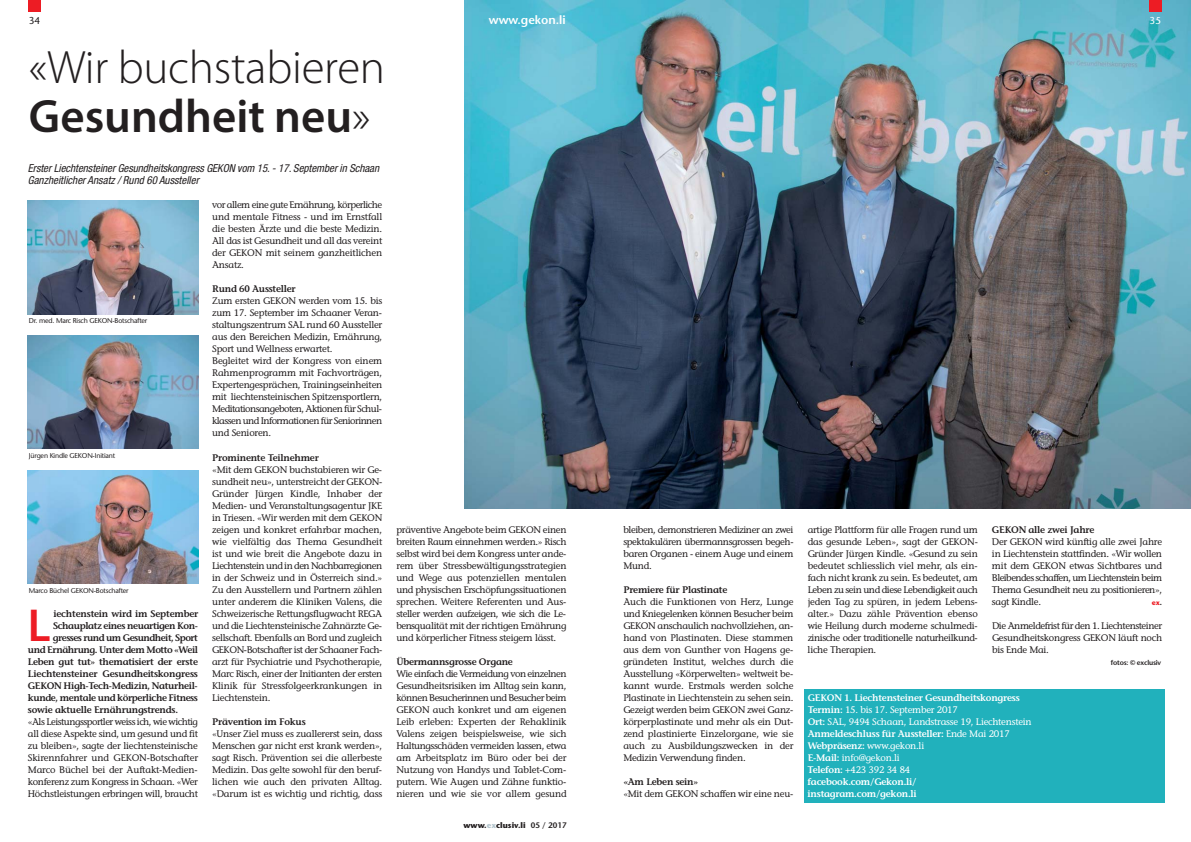
<style>
.page{position:relative;width:1191px;height:842px;background:#fff}
.page>*{position:absolute;margin:0;border:0;box-sizing:border-box;transform-origin:0 0}
.t1{font:300 47px/49px "Myriad Pro";letter-spacing:-.005em;color:#231f20}
.t2{font:600 46.4px "Myriad Pro";color:#ed1c24}
.t3{font:600 12px "Stone Sans";color:#fff}
.t4{font:italic condensed 11px/12px "Helvetica Neue LT Std";letter-spacing:-.005em;color:#231f20}
.t5{font:10px "Stone Sans";color:#231f20}
.t6{font:10px "Stone Sans";color:#fff}
.t7{font:500 9.5px/12px "Stone Informal Std";letter-spacing:-.025em;color:#231f20;text-align:justify}
.t8{font:600 9.5px "Stone Informal Std";letter-spacing:-.025em;color:#231f20}
.t9{font:600 9.5px/12px "Stone Informal Std";letter-spacing:-.025em;color:#fff}
.t10{font:600 9.5px "Stone Informal Std";letter-spacing:-.045em;color:#231f20}
.t11{font:600 9.5px "Stone Informal Std";letter-spacing:-.055em;color:#231f20}
.t12{font:700 8px "Stone Sans";color:#231f20}
.t13{font:7px "Stone Sans";letter-spacing:-.025em;color:#231f20}
.t14{font:600 7px "Stone Sans";letter-spacing:-.025em;color:#231f20}
.t15{font:700 7px "Stone Sans";color:#ed1c24}
.s1{font-weight:600}
.s2{color:#b2c4cc}
.s3{color:#231f20}
.s4{font-weight:500}
</style>
<div class="page">
<img style="left:464px;top:1px;width:131px;height:508px">
<div style="left:28px;top:0;width:13px;height:12px;background:#ed1c24"></div>
<img style="left:28px;top:201px;width:170px;height:113px">
<img style="left:28px;top:335px;width:170px;height:114px">
<img style="left:28px;top:470px;width:170px;height:113px">
<div style="left:805px;top:689px;width:360px;height:114px;background:#21b1bc"></div>
<img style="left:595px;top:0;width:596px;height:509px">
<div style="left:1149px;top:0;width:13px;height:12px;background:#ed1c24"></div>
<p class="t5" style="left:29px;top:17px;width:13px">34</p>
<p class="t3" style="left:489px;top:16px;width:78px">www.gekon.li</p>
<h1 class="t1" style="left:29px;top:43px;width:358px">«Wir buchstabieren<br><span class="s1">Gesundheit neu</span>»</h1>
<p class="t4" style="left:28px;top:163px;width:353px">Erster Liechtensteiner Gesundheitskongress GEKON vom 15. - 17. September in Schaan<br>Ganzheitlicher Ansatz / Rund 60 Aussteller</p>
<p class="t13" style="left:29px;top:318px;width:120px">Dr. med. Marc Risch GEKON-Botschafter</p>
<p class="t13" style="left:29px;top:453px;width:88px">Jürgen Kindle GEKON-Initiant</p>
<p class="t13" style="left:29px;top:587px;width:101px">Marco Büchel GEKON-Botschafter</p>
<h2 class="t2" style="left:28px;top:598px;width:24px">L</h2>
<p class="t8" style="left:53px;top:609px;width:146px">iechtenstein wird im September</p>
<p class="t10" style="left:53px;top:621px;width:146px">Schauplatz eines neuartigen Kon-</p>
<p class="t11" style="left:53px;top:634px;width:146px">gresses rund um Gesundheit, Sport</p>
<p class="t10" style="left:28px;top:646px;width:172px">und Ernährung. Unter dem Motto «Weil</p>
<p class="t8" style="left:28px;top:658px;width:172px">Leben gut tut» thematisiert der erste</p>
<p class="t8" style="left:28px;top:670px;width:172px">Liechtensteiner Gesundheitskongress</p>
<p class="t8" style="left:28px;top:682px;width:171px">GEKON High-Tech-Medizin, Naturheil-</p>
<p class="t10" style="left:28px;top:694px;width:172px">kunde, mentale und körperliche Fitness</p>
<p class="t8" style="left:28px;top:706px;width:152px">sowie aktuelle Ernährungstrends.</p>
<p class="t7" style="left:28px;top:717px;width:172px">«Als Leistungssportler weiss ich, wie wichtig all diese Aspekte sind, um gesund und fit zu bleiben», sagte der liechtensteinische Skirennfahrer und GEKON-Botschafter Marco Büchel bei der Auftakt-Medien&shy;konferenz zum Kongress in Schaan. «Wer Höchstleistungen erbringen will, braucht</p>
<p class="t7" style="left:212px;top:199px;width:172px">vor allem eine gute Ernährung, körperliche und mentale Fitness - und im Ernstfall die besten Ärzte und die beste Medizin.<br>All das ist Gesundheit und all das vereint der GEKON mit seinem ganzheitlichen Ansatz.</p>
<p class="t8" style="left:212px;top:285px;width:85px">Rund 60 Aussteller</p>
<p class="t7" style="left:212px;top:296px;width:172px;text-align:left">Zum ersten GEKON werden vom 15. bis zum 17. September im Schaaner Veran&shy;staltungszentrum SAL rund 60 Aussteller aus den Bereichen Medizin, Ernährung, Sport und Wellness erwartet.<br>Begleitet wird der Kongress von einem Rahmenprogramm mit Fachvorträgen, Expertengesprächen, Trainingseinheiten mit liechtensteinischen Spitzensportlern, Meditationsangeboten, Aktionen für Schul&shy;klassen und Informationen für Seniorinnen und Senioren.</p>
<p class="t8" style="left:212px;top:453px;width:108px">Prominente Teilnehmer</p>
<p class="t7" style="left:212px;top:464px;width:172px">«Mit dem GEKON buchstabieren wir Ge&shy;sundheit neu», unterstreicht der GEKON-Gründer Jürgen Kindle, Inhaber der Medien- und Veranstaltungsagentur JKE in Triesen. «Wir werden mit dem GEKON zeigen und konkret erfahrbar machen, wie vielfältig das Thema Gesundheit ist und wie breit die Angebote dazu in Liechtenstein und in den Nachbarregionen in der Schweiz und in Österreich sind.» Zu den Ausstellern und Partnern zählen unter anderem die Kliniken Valens, die Schweizerische Rettungsflugwacht REGA und die Liechtensteinische Zahnärzte Ge&shy;sellschaft. Ebenfalls an Bord und zugleich GEKON-Botschafter ist der Schaaner Fach&shy;arzt für Psychiatrie und Psychotherapie, Marc Risch, einer der Initianten der ersten Klinik für Stressfolgeerkrankungen in Liechtenstein.</p>
<p class="t8" style="left:212px;top:718px;width:95px">Prävention im Fokus</p>
<p class="t7" style="left:212px;top:729px;width:172px">«Unser Ziel muss es zuallererst sein, dass Menschen gar nicht erst krank werden», sagt Risch. Prävention sei die allerbeste Medizin. Das gelte sowohl für den beruf&shy;lichen wie auch den privaten Alltag. «Darum ist es wichtig und richtig, dass</p>
<p class="t7" style="left:396px;top:524px;width:172px">präventive Angebote beim GEKON einen breiten Raum einnehmen werden.» Risch selbst wird bei dem Kongress unter ande&shy;rem über Stressbewältigungsstrategien und Wege aus potenziellen mentalen und physischen Erschöpfungssituationen sprechen. Weitere Referenten und Aus&shy;steller werden aufzeigen, wie sich die Le&shy;bensqualität mit der richtigen Ernährung und körperlicher Fitness steigern lässt.</p>
<p class="t8" style="left:396px;top:658px;width:118px">Übermannsgrosse Organe</p>
<p class="t7" style="left:396px;top:668px;width:172px">Wie einfach die Vermeidung von einzelnen Gesundheitsrisiken im Alltag sein kann, können Besucherinnen und Besucher beim GEKON auch konkret und am eigenen Leib erleben: Experten der Rehaklinik Valens zeigen beispielsweise, wie sich Haltungsschäden vermeiden lassen, etwa am Arbeitsplatz im Büro oder bei der Nutzung von Handys und Tablet-Com&shy;putern. Wie Augen und Zähne funktio&shy;nieren und wie sie vor allem gesund</p>
<p class="t12" style="left:463px;top:822px;width:105px">www.<span class="s2">ex</span>clusiv.li <span class="s1">05 / 2017</span></p>
<p class="t6" style="left:1149px;top:17px;width:13px">35</p>
<p class="t7" style="left:623px;top:524px;width:172px">bleiben, demonstrieren Mediziner an zwei spektakulären übermannsgrossen begeh&shy;baren Organen - einem Auge und einem Mund.</p>
<p class="t8" style="left:623px;top:585px;width:105px">Premiere für Plastinate</p>
<p class="t7" style="left:623px;top:596px;width:172px">Auch die Funktionen von Herz, Lunge und Kniegelenken können Besucher beim GEKON anschaulich nachvollziehen, an&shy;hand von Plastinaten. Diese stammen aus dem von Gunther von Hagens ge&shy;gründeten Institut, welches durch die Ausstellung «Körperwelten» weltweit be&shy;kannt wurde. Erstmals werden solche Plastinate in Liechtenstein zu sehen sein.<br>Gezeigt werden beim GEKON zwei Ganz&shy;körperplastinate und mehr als ein Dut&shy;zend plastinierte Einzelorgane, wie sie auch zu Ausbildungszwecken in der Medizin Verwendung finden.</p>
<p class="t8" style="left:623px;top:778px;width:76px">«Am Leben sein»</p>
<p class="t7" style="left:623px;top:789px;width:171px">«Mit dem GEKON schaffen wir eine neu-</p>
<p class="t7" style="left:807px;top:524px;width:172px">artige Plattform für alle Fragen rund um das gesunde Leben», sagt der GEKON-Gründer Jürgen Kindle. «Gesund zu sein bedeutet schliesslich viel mehr, als ein&shy;fach nicht krank zu sein. Es bedeutet, am Leben zu sein und diese Lebendigkeit auch jeden Tag zu spüren, in jedem Lebens&shy;alter.» Dazu zähle Prävention ebenso wie Heilung durch moderne schulmedi&shy;zinische oder traditionelle naturheilkund&shy;liche Therapien.</p>
<p class="t8" style="left:992px;top:525px;width:104px">GEKON alle zwei Jahre</p>
<p class="t7" style="left:992px;top:536px;width:172px">Der GEKON wird künftig alle zwei Jahre in Liechtenstein stattfinden. «Wir wollen mit dem GEKON etwas Sichtbares und Bleibendes schaffen, um Liechtenstein beim Thema Gesundheit neu zu positionieren», sagt Kindle.</p>
<p class="t15" style="left:1151px;top:600px;width:12px">ex<span class="s3">.</span></p>
<p class="t7" style="left:992px;top:620px;width:172px">Die Anmeldefrist für den 1. Liechtensteiner Gesundheitskongress GEKON läuft noch bis Ende Mai.</p>
<p class="t9" style="left:807px;top:693px;width:226px">GEKON 1. Liechtensteiner Gesundheitskongress Termin: <span class="s4">15. bis 17. September 2017<br></span>Ort: <span class="s4">SAL, 9494 Schaan, Landstrasse 19, Liechtenstein </span>Anmeldeschluss für Aussteller: <span class="s4">Ende Mai 2017<br></span>Webpräsenz: <span class="s4">www.gekon.li<br></span>E-Mail: <span class="s4">info@gekon.li<br></span>Telefon: <span class="s4">+423 392 34 84<br></span>facebook.com/Gekon.li/<br>instagram.com/gekon.li</p>
<p class="t14" style="left:1110px;top:660px;width:52px">fotos: © exclusiv</p>
</div>
